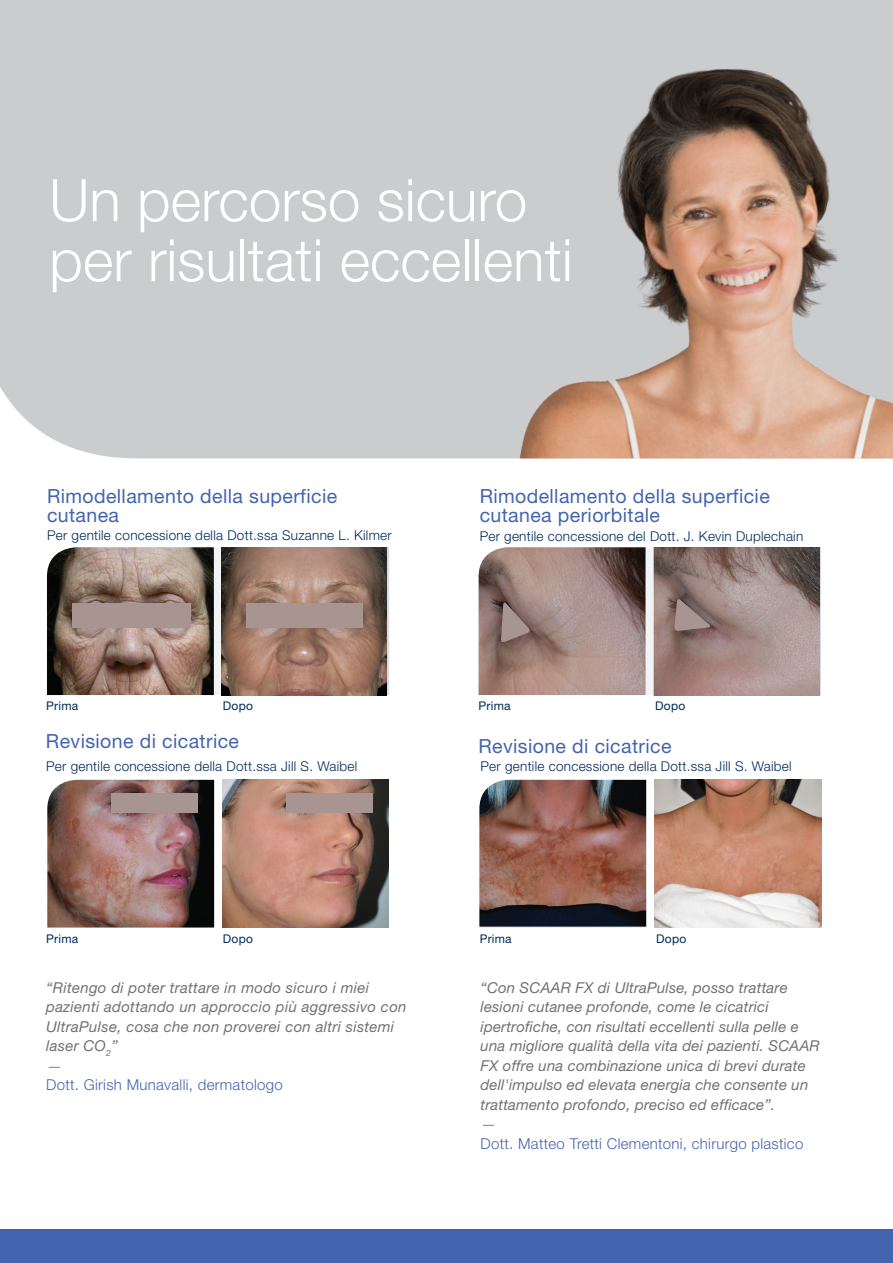
<style>
.page{position:relative;width:893px;height:1263px;background:#fff}
.page>*{position:absolute;margin:0;border:0;box-sizing:border-box;transform-origin:0 0}
.t1{font:300 58.5px/60px "Helvetica Neue LT Std";color:#fff}
.t2{font:19.5px/19.5px "Helvetica Neue LT Std";letter-spacing:.02em;color:#4364af}
.t3{font:italic 15px/19.5px "Helvetica Neue LT Std";letter-spacing:.01em;color:#717275}
.t4{font:300 15px "Helvetica Neue LT Std";letter-spacing:.02em;color:#4364af}
.t5{font:300 13.5px "Helvetica Neue LT Std";letter-spacing:.02em;color:#002b5c}
.t6{font:300 13.5px "Helvetica Neue LT Std";color:#4364af;scale:3.3 1}
.t7{font:12px "Helvetica Neue LT Std";letter-spacing:.02em;color:#002b5c}
</style>
<div class="page">
<div style="left:0;top:1229px;width:893px;height:34px;background:#4364af"></div>
<div style="left:0;top:0;width:893px;height:458px;background:#cbccce"></div>
<img style="left:47px;top:780px;width:167px;height:147px">
<img style="left:222px;top:780px;width:167px;height:147px">
<svg style="left:214px;top:548px;width:8px;height:147px"></svg>
<svg style="left:478px;top:548px;width:343px;height:147px;fill:#f2f3f4"></svg>
<img style="left:47px;top:547px;width:167px;height:148px">
<img style="left:222px;top:547px;width:165px;height:148px">
<img style="left:654px;top:547px;width:166px;height:148px">
<img style="left:479px;top:780px;width:167px;height:146px">
<img style="left:654px;top:780px;width:167px;height:147px">
<svg style="left:479px;top:547px;width:166px;height:148px;background:#9b807a"></svg>
<svg style="left:674px;top:597px;width:38px;height:34px"></svg>
<div style="left:111px;top:793px;width:87px;height:19px;background:#a89490"></div>
<div style="left:286px;top:793px;width:86px;height:19px;background:#a89490"></div>
<div style="left:72px;top:603px;width:118px;height:25px;background:#a89490"></div>
<div style="left:246px;top:603px;width:117px;height:24px;background:#a89490"></div>
<img style="left:514px;top:35px;width:379px;height:423px">
<h1 class="t1" style="left:49px;top:169px;width:525px">Un percorso sicuro per risultati eccellenti</h1>
<h2 class="t2" style="left:47px;top:485px;width:292px">Rimodellamento della superficie cutanea</h2>
<p class="t5" style="left:47px;top:527px;width:346px">Per gentile concessione della Dott.ssa Suzanne L. Kilmer</p>
<h2 class="t2" style="left:480px;top:485px;width:292px">Rimodellamento della superficie cutanea periorbitale</h2>
<p class="t5" style="left:480px;top:528px;width:325px">Per gentile concessione del Dott. J. Kevin Duplechain</p>
<p class="t7" style="left:46px;top:698px;width:34px">Prima</p>
<p class="t7" style="left:479px;top:698px;width:34px">Prima</p>
<p class="t7" style="left:223px;top:698px;width:32px">Dopo</p>
<p class="t7" style="left:655px;top:698px;width:32px">Dopo</p>
<h2 class="t2" style="left:46px;top:731px;width:195px">Revisione di cicatrice</h2>
<p class="t5" style="left:46px;top:758px;width:313px">Per gentile concessione della Dott.ssa Jill S. Waibel</p>
<h2 class="t2" style="left:478px;top:736px;width:195px">Revisione di cicatrice</h2>
<p class="t5" style="left:480px;top:758px;width:313px">Per gentile concessione della Dott.ssa Jill S. Waibel</p>
<p class="t7" style="left:46px;top:931px;width:34px">Prima</p>
<p class="t7" style="left:480px;top:931px;width:34px">Prima</p>
<p class="t7" style="left:223px;top:931px;width:32px">Dopo</p>
<p class="t7" style="left:656px;top:931px;width:32px">Dopo</p>
<p class="t3" style="left:46px;top:977px;width:362px">“Ritengo di poter trattare in modo sicuro i miei pazienti adottando un approccio più aggressivo con UltraPulse, cosa che non proverei con altri sistemi laser CO<sub>2</sub>”</p>
<p class="t6" style="left:46px;top:1057px;width:6px">-</p>
<p class="t4" style="left:46px;top:1076px;width:238px">Dott. Girish Munavalli, dermatologo</p>
<p class="t3" style="left:481px;top:977px;width:341px">“Con SCAAR FX di UltraPulse, posso trattare lesioni cutanee profonde, come le cicatrici ipertrofiche, con risultati eccellenti sulla pelle e una migliore qualità della vita dei pazienti. SCAAR FX offre una combinazione unica di brevi durate dell'impulso ed elevata energia che consente un trattamento profondo, preciso ed efficace”.</p>
<p class="t6" style="left:480px;top:1116px;width:6px">-</p>
<p class="t4" style="left:480px;top:1134px;width:324px">Dott. Matteo Tretti Clementoni, chirurgo plastico</p>
</div>
